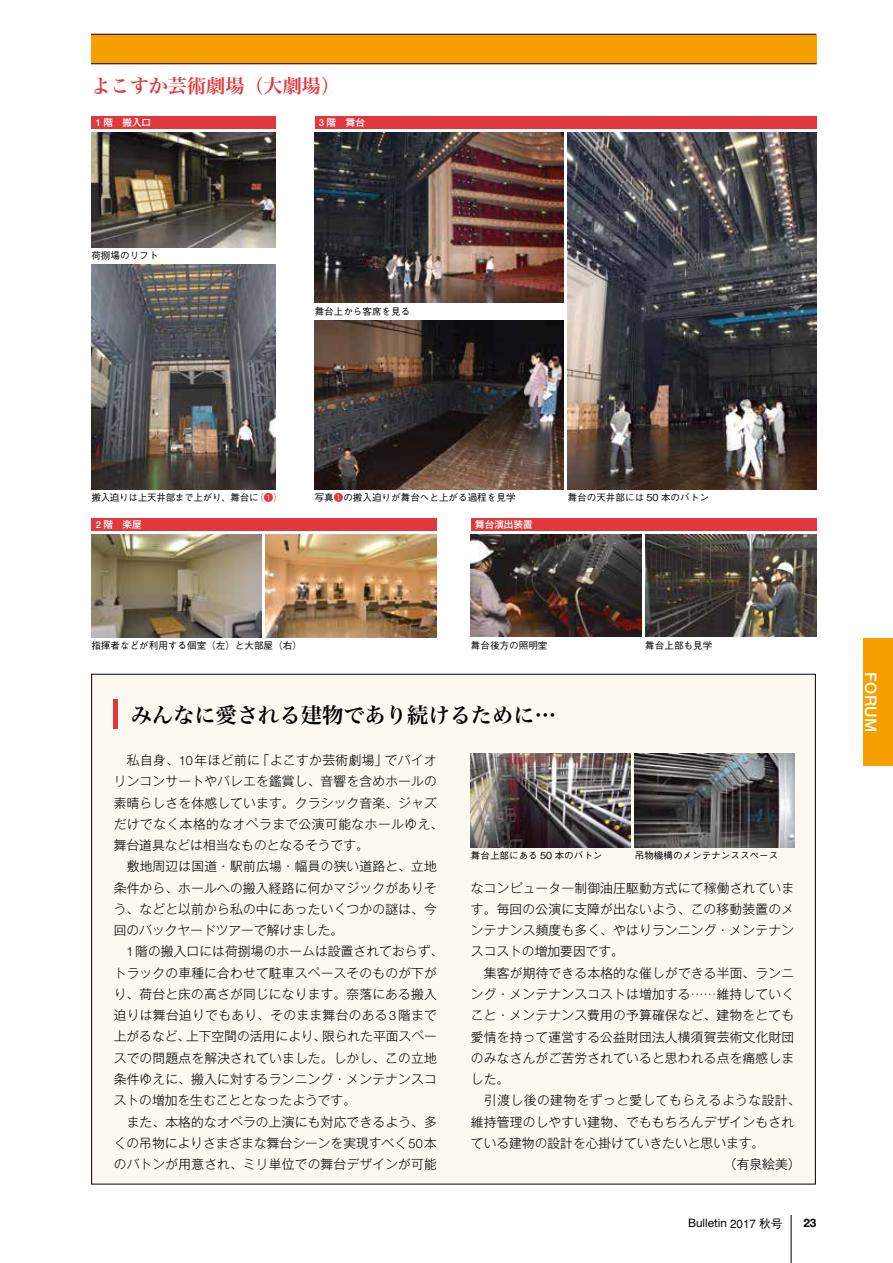
<style>
.page{position:relative;width:893px;height:1263px;background:#fff}
.page>*{position:absolute;margin:0;border:0;box-sizing:border-box;transform-origin:0 0}
.t1{font:21.3px "Hira Min Pro W6";color:#000}
.t2{font:19.2px "Hira Min Pro W6";color:#e1383e}
.t3{font:500 15.9px "Helvetica Neue";letter-spacing:.03em;color:#fff}
.t4{font:300 12.75px/21.3px "Gothic MB101 Pro";letter-spacing:.015em;color:#000}
.t5{font:300 12.75px "Gothic MB101 Pro";letter-spacing:.035em;color:#000}
.t6{font:11.7px "Helvetica Neue";color:#000}
.t7{font:700 11.7px "Helvetica Neue";color:#000}
.t8{font:500 9.6px "Gothic BBB Pro";color:#000}
.t9{font:500 9.6px "Gothic MB101 Pro";color:#fff}
.t10{font:500 9.6px "Gothic BBB Pro";letter-spacing:-.03em;color:#000}
.s1{font-family:"Helvetica Neue"}
.s2{color:#e1383e}
.s3{font-family:"Gothic BBB";font-weight:500}
</style>
<div class="page">
<hr style="left:791px;top:1215px;width:1px;height:48px;background:#000">
<div style="left:863px;top:638px;width:30px;height:127px;background:#f5a000"></div>
<div style="left:92px;top:674px;width:723px;height:510px;background:#fdf9f1"></div>
<div style="left:91px;top:34px;width:725px;height:30px;background:#f5a000"></div>
<hr style="left:91px;top:34px;width:725px;height:1px;background:#000">
<hr style="left:91px;top:64px;width:725px;height:1px;background:#000">
<img style="left:91px;top:133px;width:185px;height:115px">
<img style="left:91px;top:265px;width:185px;height:224px">
<img style="left:266px;top:535px;width:171px;height:102px">
<img style="left:91px;top:535px;width:170px;height:102px">
<img style="left:315px;top:320px;width:248px;height:169px">
<img style="left:568px;top:133px;width:248px;height:356px">
<img style="left:471px;top:754px;width:160px;height:93px">
<img style="left:635px;top:754px;width:160px;height:93px">
<div style="left:91px;top:116px;width:185px;height:13px;background:#e1383e"></div>
<div style="left:315px;top:116px;width:501px;height:13px;background:#e1383e"></div>
<div style="left:91px;top:518px;width:346px;height:13px;background:#e1383e"></div>
<div style="left:471px;top:518px;width:345px;height:13px;background:#e1383e"></div>
<img style="left:315px;top:133px;width:248px;height:170px">
<img style="left:471px;top:535px;width:170px;height:102px">
<img style="left:645px;top:535px;width:171px;height:102px">
<hr style="left:114px;top:699px;width:4px;height:30px;background:#e1383e">
<h2 class="t2" style="left:91px;top:69px;width:250px">よこすか芸術劇場（大劇場）</h2>
<p class="t9" style="left:96px;top:114px;width:57px"><span class="s1">1</span> 階　搬入口</p>
<p class="t9" style="left:319px;top:114px;width:47px"><span class="s1">3</span> 階　舞台</p>
<p class="t8" style="left:91px;top:248px;width:68px">荷捌場のリフト</p>
<p class="t8" style="left:315px;top:303px;width:97px">舞台上から客席を見る</p>
<p class="t10" style="left:91px;top:489px;width:193px">搬入迫りは上天井部まで上がり、舞台に<span class="s2">（❶）</span></p>
<p class="t8" style="left:315px;top:489px;width:202px">写真<span class="s2">❶</span>の搬入迫りが舞台へと上がる過程を見学</p>
<p class="t8" style="left:568px;top:489px;width:143px">舞台の天井部には 50 本のバトン</p>
<p class="t9" style="left:96px;top:516px;width:47px"><span class="s1">2</span> 階　楽屋</p>
<p class="t9" style="left:475px;top:516px;width:59px">舞台演出装置</p>
<p class="t8" style="left:91px;top:637px;width:212px">指揮者などが利用する個室（左）と大部屋（右）</p>
<p class="t8" style="left:471px;top:637px;width:78px">舞台後方の照明室</p>
<p class="t8" style="left:645px;top:637px;width:68px">舞台上部も見学</p>
<h1 class="t1" style="left:131px;top:696px;width:427px">みんなに愛される建物であり続けるために…</h1>
<p class="t4" style="left:114px;top:748px;width:331px">　私自身、<span class="s1">10</span>年ほど前に「よこすか芸術劇場」でバイオリンコンサートやバレエを鑑賞し、音響を含めホールの素晴らしさを体感しています。クラシック音楽、ジャズだけでなく本格的なオペラまで公演可能なホールゆえ、舞台道具などは相当なものとなるそうです。<br>　敷地周辺は国道・駅前広場・幅員の狭い道路と、立地条件から、ホールへの搬入経路に何かマジックがありそう、などと以前から私の中にあったいくつかの謎は、今回のバックヤードツアーで解けました。</p>
<p class="t4" style="left:114px;top:939px;width:331px;text-indent:13px"><span class="s1">1</span>階の搬入口には荷捌場のホームは設置されておらず、トラックの車種に合わせて駐車スペースそのものが下がり、荷台と床の高さが同じになります。奈落にある搬入迫りは舞台迫りでもあり、そのまま舞台のある<span class="s1">3</span>階まで上がるなど、上下空間の活用により、限られた平面スペースでの問題点を解決されていました。しかし、この立地条件ゆえに、搬入に対するランニング・メンテナンスコストの増加を生むこととなったようです。<br>　また、本格的なオペラの上演にも対応できるよう、多くの吊物によりさまざまな舞台シーンを実現すべく<span class="s1">50</span>本のバトンが用意され、ミリ単位での舞台デザインが可能</p>
<p class="t8" style="left:471px;top:847px;width:133px">舞台上部にある 50 本のバトン</p>
<p class="t8" style="left:635px;top:847px;width:145px">吊物機構のメンテナンススペース</p>
<p class="t4" style="left:471px;top:875px;width:325px">なコンピューター制御油圧駆動方式にて稼働されていま</p>
<p class="t4" style="left:471px;top:896px;width:325px">す。毎回の公演に支障が出ないよう、この移動装置のメ</p>
<p class="t4" style="left:471px;top:918px;width:325px">ンテナンス頻度も多く、やはりランニング・メンテナン</p>
<p class="t4" style="left:471px;top:939px;width:155px">スコストの増加要因です。</p>
<p class="t4" style="left:471px;top:960px;width:325px">　集客が期待できる本格的な催しができる半面、ランニ</p>
<p class="t4" style="left:471px;top:982px;width:325px">ング・メンテナンスコストは増加する……維持していく</p>
<p class="t4" style="left:471px;top:1003px;width:325px">こと・メンテナンス費用の予算確保など、建物をとても</p>
<p class="t4" style="left:471px;top:1024px;width:325px">愛情を持って運営する公益財団法人横須賀芸術文化財団</p>
<p class="t4" style="left:471px;top:1045px;width:325px">のみなさんがご苦労されていると思われる点を痛感しま</p>
<p class="t4" style="left:471px;top:1067px;width:40px">した。</p>
<p class="t5" style="left:471px;top:1090px;width:331px">　引渡し後の建物をずっと愛してもらえるような設計、</p>
<p class="t4" style="left:471px;top:1109px;width:325px">維持管理のしやすい建物、でももちろんデザインもされ</p>
<p class="t4" style="left:471px;top:1130px;width:295px">ている建物の設計を心掛けていきたいと思います。</p>
<p class="t4" style="left:724px;top:1152px;width:78px">（有泉絵美）</p>
<p class="t6" style="left:688px;top:1216px;width:96px">Bulletin <span class="s3">2017 秋号</span></p>
<p class="t7" style="left:803px;top:1216px;width:15px">23</p>
<p class="t3" style="left:880px;top:672px;width:62px;rotate:90deg">FORUM</p>
</div>
